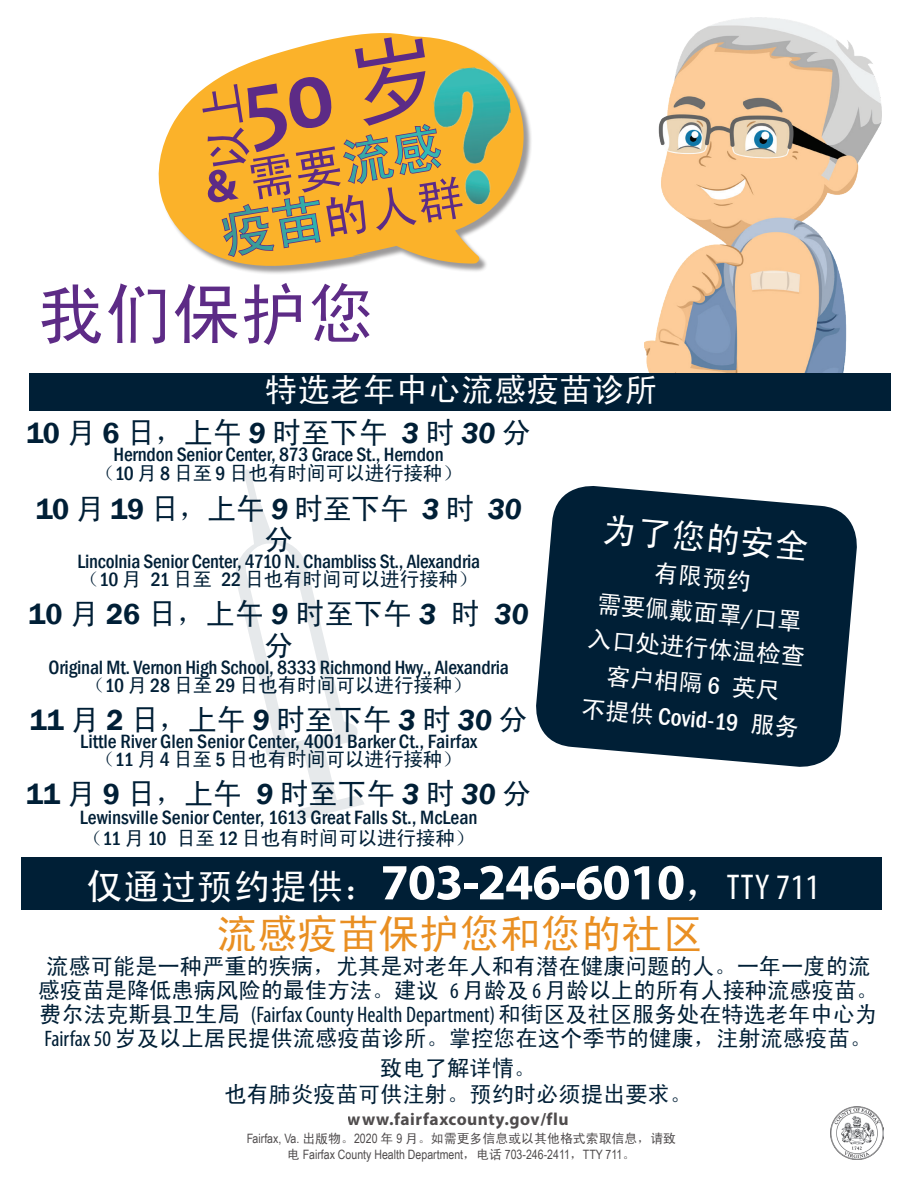
<style>
.page{position:relative;width:918px;height:1188px;background:#fff}
.page>*{position:absolute;margin:0;border:0;box-sizing:border-box;transform-origin:0 0}
.t1{font:67.5px "Sim Hei";color:#5d2b86}
.t2{font:700 51px "Myriad Pro";letter-spacing:-.02em;color:#fff}
.t3{font:46.5px "Sim Hei";color:#5d2b86}
.t4{font:40.5px "Sim Hei";color:#e98f22}
.t5{font:34.5px "Sim Hei";color:#fff}
.t6{font:32.4px "Sim Hei";letter-spacing:.01em;color:#fff}
.t7{font:29.7px/31.5px "Sim Hei";letter-spacing:-.01em;color:#001f36;text-align:center}
.t8{font:24.3px/35.4px "Sim Hei";color:#fff;text-align:center}
.t9{font:500 condensed 24.3px "Franklin Gothic";color:#fff}
.t10{font:22.5px/24px "Sim Hei";color:#001f36;text-align:center}
.t11{font:condensed 22.5px "Myriad Pro";color:#001f36}
.t12{font:500 condensed 19.8px "Franklin Gothic";letter-spacing:-.01em;color:#001f36}
.t13{font:19.8px "Sim Hei";letter-spacing:-.01em;color:#001f36}
.t14{font:700 17.4px "Myriad Pro";letter-spacing:.03em;color:#231f20}
.t15{font:12.9px "Arial Narrow";color:#231f20}
.t16{font:12.9px "Sim Hei";color:#231f20}
.s1{font-size:52.5px;color:#fff}
.s2{font-family:"Franklin Gothic";font-weight:600}
.s3{font-family:"Franklin Gothic";font-weight:600;font-style:italic}
.s4{font-family:"Franklin Gothic";font-weight:500;font-stretch:condensed}
.s5{font-family:"Sim Hei";font-weight:400;font-size:36px}
.s6{font-family:"Sim Hei";font-weight:400;font-size:42px}
.s7{font-weight:400;font-stretch:condensed;font-size:36px}
.s8{font-family:"Sim Hei";font-weight:400;font-stretch:normal}
.s9{font-family:"Myriad Pro";font-stretch:condensed}
.s10{font-family:"Sim Hei";font-stretch:normal}
.s11{font-family:"Arial Narrow"}
.s12{font-family:"Sim Hei"}
</style>
<div class="page">
<svg style="left:236px;top:469px;width:128px;height:352px"></svg>
<img style="left:645px;top:18px;width:237px;height:355px">
<div style="left:21px;top:857px;width:861px;height:53px;background:#001f36"></div>
<div style="left:29px;top:373px;width:862px;height:37px;background:#001f36"></div>
<img style="left:830px;top:1106px;width:53px;height:53px">
<svg style="left:536px;top:486px;width:321px;height:281px;background:#203b4f"></svg>
<div style="left:160px;top:34px;width:373px;height:241px;background:#231f20;opacity:.45"></div>
<svg style="left:158px;top:34px;width:366px;height:233px"></svg>
<img style="left:443px;top:65px;width:78px;height:168px">
<svg style="left:199px;top:33px;width:244px;height:225px;background:#f1b03f"></svg>
<h3 class="t3" style="left:218px;top:215px;width:246px;rotate:-10deg"><span class="s1">疫苗</span>的人群</h3>
<h1 class="t1" style="left:38px;top:280px;width:339px">我们保护您</h1>
<h3 class="t6" style="left:265px;top:373px;width:394px">特选老年中心流感疫苗诊所</h3>
<h3 class="t7" style="left:26px;top:416px;width:506px"><span class="s2">10</span> 月 <span class="s2">6</span> 日，上午 <span class="s3">9</span> 时至下午 <span class="s3">3</span> 时 <span class="s3">30</span> 分</h3>
<p class="t12" style="left:114px;top:441px;width:332px">Herndon Senior Center, 873 Grace St., Herndon</p>
<p class="t13" style="left:95px;top:463px;width:368px">（<span class="s4">10</span> 月 <span class="s4">8</span> 日至 <span class="s4">9</span> 日也有时间可以进行接种）</p>
<h3 class="t7" style="left:36px;top:492px;width:487px"><span class="s2">10</span> 月 <span class="s2">19</span> 日，上午 <span class="s3">9</span> 时至下午 <span class="s3">3</span> 时 <span class="s3">30</span>分</h3>
<p class="t12" style="left:77px;top:548px;width:404px">Lincolnia Senior Center, 4710 N. Chambliss St., Alexandria</p>
<p class="t13" style="left:80px;top:569px;width:399px">（<span class="s4">10</span> 月 <span class="s4">21</span> 日至 <span class="s4">22</span> 日也有时间可以进行接种）</p>
<h3 class="t7" style="left:29px;top:598px;width:502px"><span class="s2">10</span> 月 <span class="s2">26</span> 日，上午 <span class="s3">9</span> 时至下午 <span class="s3">3</span> 时 <span class="s3">30</span>分</h3>
<p class="t12" style="left:49px;top:654px;width:462px">Original Mt. Vernon High School, 8333 Richmond Hwy., Alexandria</p>
<p class="t13" style="left:86px;top:675px;width:388px">（<span class="s4">10</span> 月 <span class="s4">28</span> 日至 <span class="s4">29</span> 日也有时间可以进行接种）</p>
<h3 class="t7" style="left:30px;top:704px;width:499px"><span class="s2">11</span> 月 <span class="s2">2</span> 日，上午 <span class="s3">9</span> 时至下午 <span class="s3">3</span> 时 <span class="s3">30</span> 分</h3>
<p class="t12" style="left:80px;top:728px;width:398px">Little River Glen Senior Center, 4001 Barker Ct., Fairfax</p>
<p class="t13" style="left:96px;top:749px;width:368px">（<span class="s4">11</span> 月 <span class="s4">4</span> 日至 <span class="s4">5</span> 日也有时间可以进行接种）</p>
<h3 class="t7" style="left:26px;top:778px;width:507px"><span class="s2">11</span> 月 <span class="s2">9</span> 日，上午 <span class="s3">9</span> 时至下午 <span class="s3">3</span> 时 <span class="s3">30</span> 分</h3>
<p class="t12" style="left:80px;top:804px;width:399px">Lewinsville Senior Center, 1613 Great Falls St., McLean</p>
<p class="t13" style="left:83px;top:828px;width:393px">（<span class="s4">11</span> 月 <span class="s4">10</span> 日至 <span class="s4">12</span> 日也有时间可以进行接种）</p>
<h2 class="t2" style="left:87px;top:854px;width:734px"><span class="s5">仅通过预约提供：</span>703-246-6010<span class="s6">，</span><span class="s7">TTY 711</span></h2>
<h3 class="t5" style="left:604px;top:512px;width:209px;rotate:5deg">为了您的安全</h3>
<p class="t8" style="left:595px;top:550px;width:220px;rotate:5deg">有限预约<br>需要佩戴面罩<span class="s4">/</span>口罩入口处进行体温检查客户相隔 <span class="s4">6</span> 英尺</p>
<p class="t9" style="left:583px;top:693px;width:220px;rotate:5deg"><span class="s8">不提供</span> Covid-19 <span class="s8">服务</span></p>
<h3 class="t4" style="left:217px;top:914px;width:487px">流感疫苗保护您和您的社区</h3>
<p class="t10" style="left:38px;top:954px;width:842px">流感可能是一种严重的疾病，尤其是对老年人和有潜在健康问题的人。一年一度的流感疫苗是降低患病风险的最佳方法。建议 <span class="s9">6</span> 月龄及 <span class="s9">6</span> 月龄以上的所有人接种流感疫苗。</p>
<p class="t11" style="left:39px;top:1001px;width:840px"><span class="s10">费尔法克斯县卫生局</span> (Fairfax County Health Department) <span class="s10">和街区及社区服务处在特选老年中心为</span></p>
<p class="t10" style="left:45px;top:1023px;width:829px;line-height:30px"><span class="s9">Fairfax 50</span> 岁及以上居民提供流感疫苗诊所。掌控您在这个季节的健康，注射流感疫苗。致电了解详情。</p>
<p class="t10" style="left:224px;top:1082px;width:469px">也有肺炎疫苗可供注射。预约时必须提出要求。</p>
<p class="t16" style="left:246px;top:1132px;width:432px"><span class="s11">Fairfax, Va.</span> 出版物。<span class="s11">2020</span> 年 <span class="s11">9</span> 月。如需更多信息或以其他格式索取信息，请致</p>
<p class="t15" style="left:287px;top:1145px;width:350px"><span class="s12">电</span> Fairfax County Health Department<span class="s12">，电话</span> 703-246-2411<span class="s12">，</span>TTY 711<span class="s12">。</span></p>
<p class="t14" style="left:348px;top:1109px;width:222px">www.fairfaxcounty.gov/flu</p>
</div>
